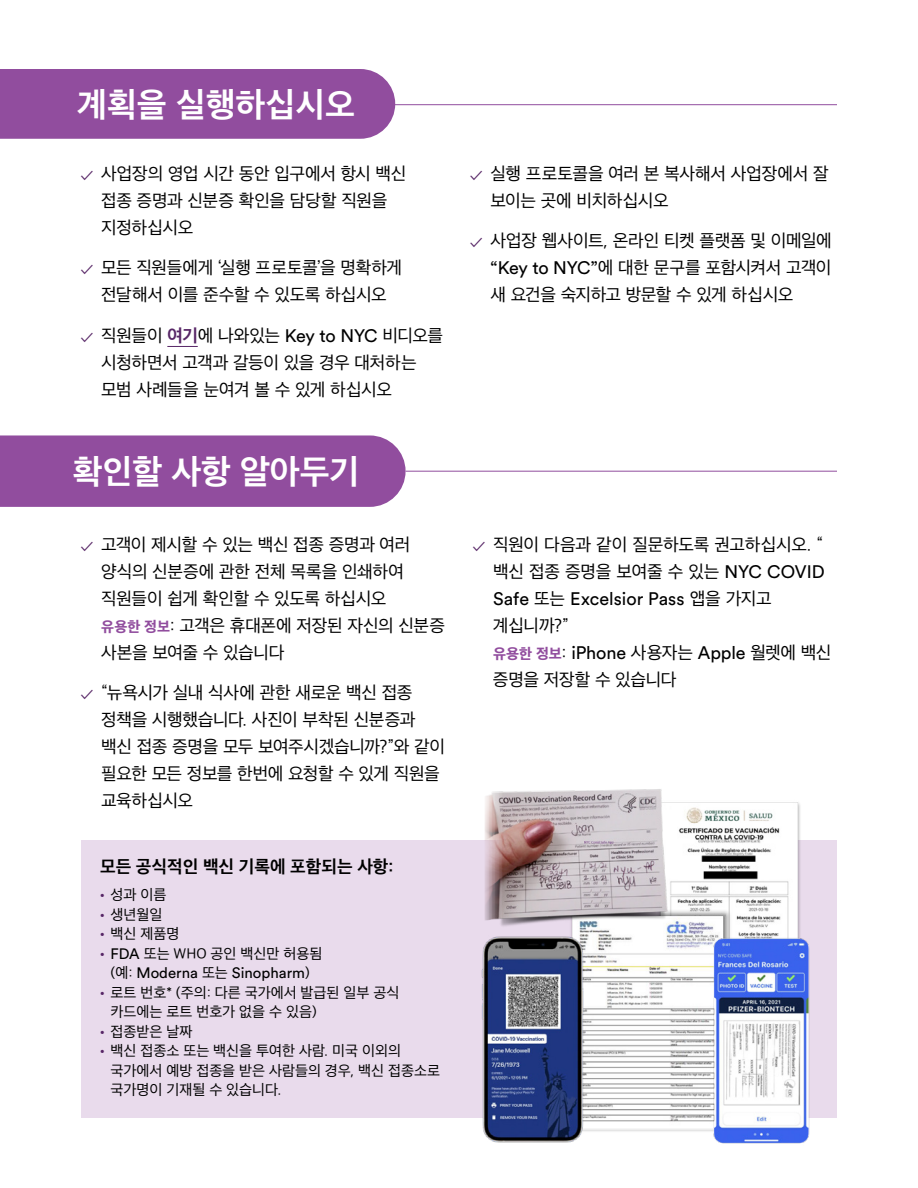
<style>
.page{position:relative;width:918px;height:1188px;background:#fff}
.page>*{position:absolute;margin:0;border:0;box-sizing:border-box;transform-origin:0 0}
.t1{font:700 34.5px "Apple SD Gothic Neo";color:#fff}
.t2{font:18px/27px "Apple SD Gothic Neo";letter-spacing:-.02em;color:#000}
.t3{font:18px "Circular Std";color:#000}
.t4{font:700 18px "Apple SD Gothic Neo";color:#000}
.t5{font:15px/19.5px "Apple SD Gothic Neo";color:#000}
.t6{font:15px "Circular Std";color:#000}
.s1{font-family:"Circular Std";font-size:12.75px;color:#572666}
.s2{font-weight:700;color:#572666}
.s3{font-family:"Circular Std"}
.s4{font-weight:800;font-size:15px;color:#914d9e}
.s5{font-family:"Arial";font-size:12.75px;color:#572666}
.s6{font-family:"Apple SD Gothic Neo"}
.s7{font-family:"Apple SD Gothic Neo";font-weight:800;font-size:15px;color:#914d9e}
</style>
<div class="page">
<div style="left:81px;top:840px;width:756px;height:278px;background:#e9dbec"></div>
<div style="left:0;top:69px;width:395px;height:70px;background:#914d9e"></div>
<div style="left:0;top:435px;width:406px;height:72px;background:#914d9e"></div>
<hr style="left:167px;top:346px;width:31px;height:1px;background:#572666">
<hr style="left:355px;top:104px;width:482px;height:1px;background:#914d9e">
<hr style="left:406px;top:471px;width:431px;height:1px;background:#914d9e">
<img style="left:675px;top:802px;width:125px;height:131px">
<img style="left:602px;top:911px;width:123px;height:224px">
<img style="left:485px;top:789px;width:190px;height:138px">
<img style="left:481px;top:924px;width:121px;height:219px">
<img style="left:714px;top:933px;width:96px;height:211px">
<h1 class="t1" style="left:77px;top:86px;width:279px">계획을 실행하십시오</h1>
<p class="t2" style="left:101px;top:161px;width:307px;text-indent:-20px"><span class="s1">✓</span> 사업장의 영업 시간 동안 입구에서 항시 백신 접종 증명과 신분증 확인을 담당할 직원을 지정하십시오</p>
<p class="t2" style="left:81px;top:256px;width:322px;text-align:center"><span class="s1">✓</span> 모든 직원들에게 ‘실행 프로토콜’을 명확하게 전달해서 이를 준수할 수 있도록 하십시오</p>
<p class="t2" style="left:101px;top:323px;width:343px;text-indent:-20px"><span class="s1">✓</span> 직원들이 <span class="s2">여기</span>에 나와있는 <span class="s3">Key to NYC</span> 비디오를 시청하면서 고객과 갈등이 있을 경우 대처하는 모범 사례들을 눈여겨 볼 수 있게 하십시오</p>
<h1 class="t1" style="left:73px;top:453px;width:288px">확인할 사항 알아두기</h1>
<p class="t2" style="left:101px;top:532px;width:345px;text-indent:-20px"><span class="s1">✓</span> 고객이 제시할 수 있는 백신 접종 증명과 여러 양식의 신분증에 관한 전체 목록을 인쇄하여 직원들이 쉽게 확인할 수 있도록 하십시오<br><span class="s4">유용한 정보</span>: 고객은 휴대폰에 저장된 자신의 신분증 사본을 보여줄 수 있습니다</p>
<p class="t2" style="left:101px;top:681px;width:345px;text-indent:-20px"><span class="s1">✓</span> “뉴욕시가 실내 식사에 관한 새로운 백신 접종 정책을 시행했습니다. 사진이 부착된 신분증과 백신 접종 증명을 모두 보여주시겠습니까?”와 같이 필요한 모든 정보를 한번에 요청할 수 있게 직원을 교육하십시오</p>
<p class="t4" style="left:100px;top:857px;width:295px">모든 공식적인 백신 기록에 포함되는 사항:</p>
<p class="t5" style="left:100px;top:886px;width:68px"><span class="s5">•</span> 성과 이름</p>
<p class="t5" style="left:100px;top:906px;width:64px"><span class="s5">•</span> 생년월일</p>
<p class="t5" style="left:100px;top:925px;width:81px"><span class="s5">•</span> 백신 제품명</p>
<p class="t5" style="left:100px;top:945px;width:224px"><span class="s5">•</span> <span class="s3">FDA</span> 또는 WHO 공인 백신만 허용됨</p>
<p class="t6" style="left:111px;top:964px;width:201px"><span class="s6">(예:</span> Moderna <span class="s6">또는</span> Sinopharm<span class="s6">)</span></p>
<p class="t5" style="left:111px;top:984px;width:290px;text-indent:-10px"><span class="s5">•</span> 로트 번호* (주의: 다른 국가에서 발급된 일부 공식 카드에는 로트 번호가 없을 수 있음)</p>
<p class="t5" style="left:100px;top:1023px;width:94px"><span class="s5">•</span> 접종받은 날짜</p>
<p class="t5" style="left:111px;top:1042px;width:331px;text-indent:-10px"><span class="s5">•</span> 백신 접종소 또는 백신을 투여한 사람. 미국 이외의 국가에서 예방 접종을 받은 사람들의 경우, 백신 접종소로 국가명이 기재될 수 있습니다.</p>
<p class="t2" style="left:490px;top:161px;width:340px;text-indent:-20px"><span class="s1">✓</span> 실행 프로토콜을 여러 본 복사해서 사업장에서 잘 보이는 곳에 비치하십시오</p>
<p class="t2" style="left:490px;top:229px;width:343px;text-align:justify;text-indent:-20px"><span class="s1">✓</span> 사업장 웹사이트, 온라인 티켓 플랫폼 및 이메일에 <span class="s3">“Key to NYC”</span>에 대한 문구를 포함시켜서 고객이 새 요건을 숙지하고 방문할 수 있게 하십시오</p>
<p class="t2" style="left:473px;top:532px;width:353px;text-align:right"><span class="s1">✓</span> 직원이 다음과 같이 질문하도록 권고하십시오. “ 백신 접종 증명을 보여줄 수 있는 <span class="s3">NYC COVID</span></p>
<p class="t3" style="left:493px;top:588px;width:280px">Safe <span class="s6">또는</span> Excelsior Pass <span class="s6">앱을 가지고</span></p>
<p class="t2" style="left:493px;top:613px;width:77px">계십니까?”</p>
<p class="t3" style="left:493px;top:642px;width:340px"><span class="s7">유용한 정보</span><span class="s6">:</span> iPhone <span class="s6">사용자는</span> Apple <span class="s6">월렛에 백신</span></p>
<p class="t2" style="left:493px;top:667px;width:185px">증명을 저장할 수 있습니다</p>
</div>
